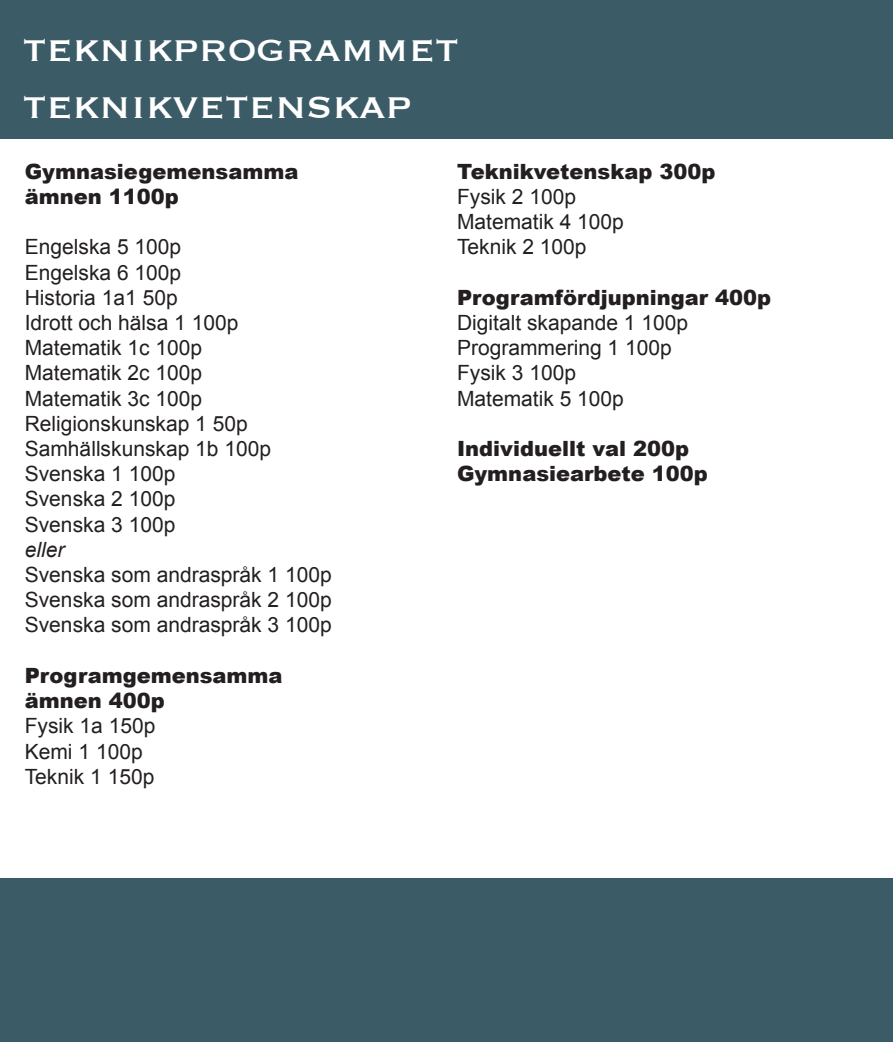
<style>
.page{position:relative;width:893px;height:1042px;background:#fff}
.page>*{position:absolute;margin:0;border:0;box-sizing:border-box;transform-origin:0 0}
.t1{font:47.25px "Copperplate";color:#fff}
.t2{font:21px "Arial";color:#231f20}
.t3{font:900 21px "Arial";color:#231f20}
.t4{font:italic 21px "Arial";color:#231f20}
</style>
<div class="page">
<div style="left:0;top:0;width:893px;height:139px;background:#3b5b66"></div>
<div style="left:0;top:878px;width:893px;height:164px;background:#3b5b66"></div>
<p class="t1" style="left:23px;top:17px;width:437px">teknikprogrammet</p>
<p class="t1" style="left:23px;top:74px;width:390px">teknikvetenskap</p>
<p class="t3" style="left:25px;top:156px;width:275px">Gymnasiegemensamma</p>
<p class="t3" style="left:25px;top:181px;width:156px">ämnen 1100p</p>
<p class="t2" style="left:25px;top:233px;width:158px">Engelska 5 100p</p>
<p class="t2" style="left:25px;top:258px;width:158px">Engelska 6 100p</p>
<p class="t2" style="left:25px;top:284px;width:154px">Historia 1a1 50p</p>
<p class="t2" style="left:25px;top:309px;width:215px">Idrott och hälsa 1 100p</p>
<p class="t2" style="left:25px;top:334px;width:179px">Matematik 1c 100p</p>
<p class="t2" style="left:25px;top:359px;width:179px">Matematik 2c 100p</p>
<p class="t2" style="left:25px;top:384px;width:179px">Matematik 3c 100p</p>
<p class="t2" style="left:25px;top:410px;width:224px">Religionskunskap 1 50p</p>
<p class="t2" style="left:25px;top:435px;width:248px">Samhällskunskap 1b 100p</p>
<p class="t2" style="left:25px;top:460px;width:152px">Svenska 1 100p</p>
<p class="t2" style="left:25px;top:485px;width:152px">Svenska 2 100p</p>
<p class="t2" style="left:25px;top:510px;width:152px">Svenska 3 100p</p>
<p class="t4" style="left:25px;top:536px;width:41px">eller</p>
<p class="t2" style="left:25px;top:561px;width:308px">Svenska som andraspråk 1 100p</p>
<p class="t2" style="left:25px;top:586px;width:308px">Svenska som andraspråk 2 100p</p>
<p class="t2" style="left:25px;top:611px;width:308px">Svenska som andraspråk 3 100p</p>
<p class="t3" style="left:25px;top:660px;width:259px">Programgemensamma</p>
<p class="t3" style="left:25px;top:685px;width:142px">ämnen 400p</p>
<p class="t2" style="left:25px;top:712px;width:132px">Fysik 1a 150p</p>
<p class="t2" style="left:25px;top:737px;width:119px">Kemi 1 100p</p>
<p class="t2" style="left:25px;top:762px;width:131px">Teknik 1 150p</p>
<p class="t3" style="left:457px;top:156px;width:260px">Teknikvetenskap 300p</p>
<p class="t2" style="left:457px;top:183px;width:121px">Fysik 2 100p</p>
<p class="t2" style="left:457px;top:208px;width:168px">Matematik 4 100p</p>
<p class="t2" style="left:457px;top:233px;width:131px">Teknik 2 100p</p>
<p class="t3" style="left:457px;top:282px;width:316px">Programfördjupningar 400p</p>
<p class="t2" style="left:457px;top:309px;width:233px">Digitalt skapande 1 100p</p>
<p class="t2" style="left:457px;top:334px;width:216px">Programmering 1 100p</p>
<p class="t2" style="left:457px;top:359px;width:121px">Fysik 3 100p</p>
<p class="t2" style="left:457px;top:384px;width:168px">Matematik 5 100p</p>
<p class="t3" style="left:457px;top:433px;width:234px">Individuellt val 200p</p>
<p class="t3" style="left:457px;top:458px;width:252px">Gymnasiearbete 100p</p>
</div>
